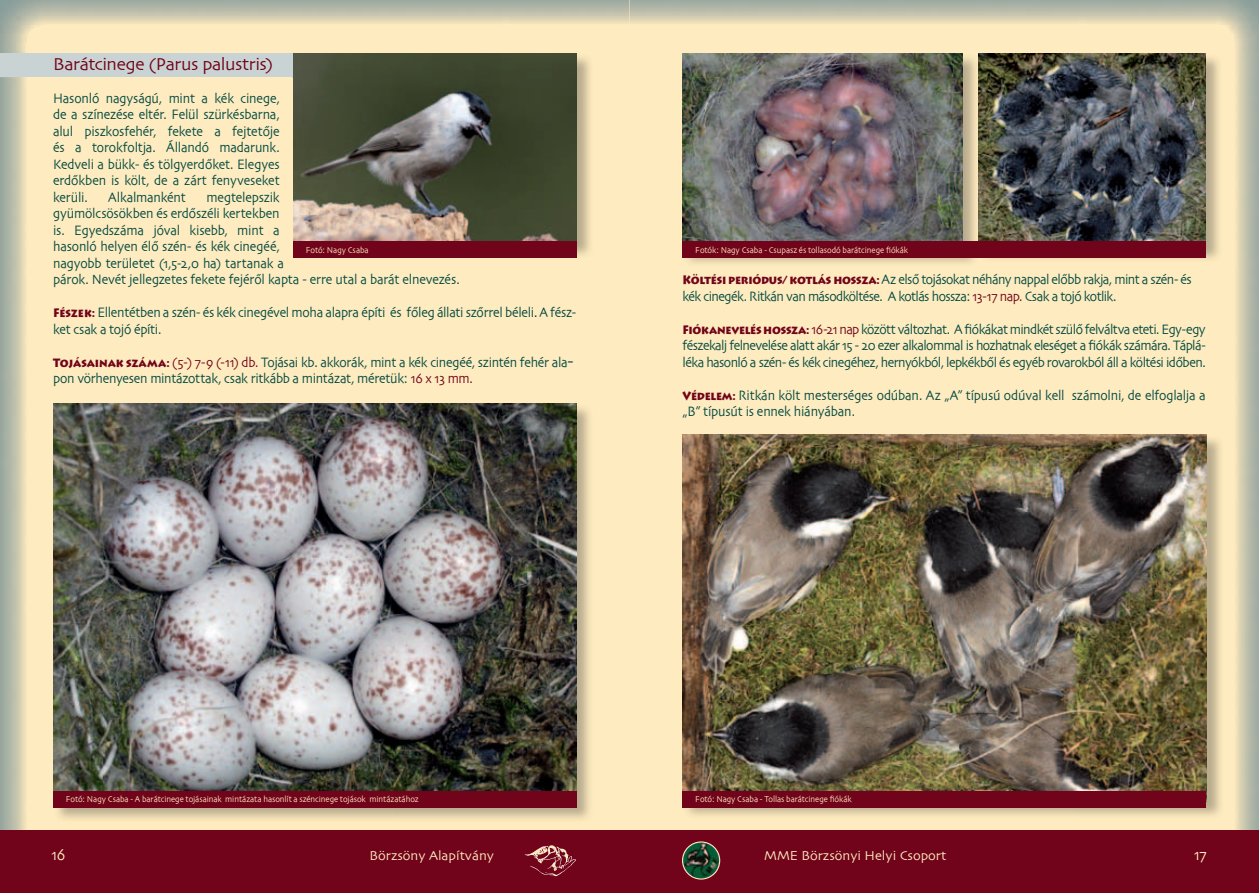
<style>
.page{position:relative;width:1259px;height:893px;background:#fff}
.page>*{position:absolute;margin:0;border:0;box-sizing:border-box;transform-origin:0 0}
.t1{font:18px "Skia";letter-spacing:-.03em;color:#71031a}
.t2{font:16.5px "Skia";color:#feebbf;scale:.9 1}
.t3{font:14.25px/16.5px "Skia";letter-spacing:-.02em;color:#004841;scale:.9 1}
.t4{font:14.25px/16.5px "Skia";letter-spacing:-.045em;color:#004841;scale:.9 1}
.t5{font:13.5px "Skia";color:#feebbf}
.t6{font:9px "Skia";letter-spacing:-.01em;color:#feebbf;scale:.9 1}
.s1{font-family:"Lithos Pro";font-weight:900;font-size:12px;color:#71031a}
.s2{color:#231f20}
.s3{color:#71031a}
</style>
<div class="page">
<div style="left:0;top:0;width:629px;height:893px;background:#feebbf"></div>
<img style="left:0;top:52px;width:27px;height:779px">
<div style="left:0;top:831px;width:629px;height:62px;background:#71031a"></div>
<img style="left:525px;top:845px;width:50px;height:26px">
<div style="left:629px;top:0;width:630px;height:893px;background:#feebbf"></div>
<img style="left:1234px;top:52px;width:25px;height:779px">
<div style="left:629px;top:831px;width:630px;height:62px;background:#71031a"></div>
<img style="left:683px;top:842px;width:36px;height:36px;border-radius:18px">
<div style="left:682px;top:841px;width:38px;height:39px;border:1px solid #feebbf;border-radius:50%"></div>
<div style="left:0;top:53px;width:576px;height:24px;background:#cad3d3"></div>
<img style="left:576px;top:53px;width:14px;height:205px">
<img style="left:293px;top:53px;width:283px;height:188px">
<img style="left:53px;top:403px;width:537px;height:416px">
<img style="left:53px;top:404px;width:523px;height:387px">
<img style="left:688px;top:53px;width:288px;height:210px">
<img style="left:682px;top:53px;width:280px;height:188px">
<img style="left:682px;top:434px;width:539px;height:382px">
<img style="left:683px;top:435px;width:523px;height:367px">
<img style="left:978px;top:53px;width:241px;height:206px">
<img style="left:979px;top:53px;width:226px;height:188px">
<div style="left:293px;top:241px;width:283px;height:17px;background:#71031a"></div>
<div style="left:53px;top:791px;width:523px;height:17px;background:#71031a"></div>
<div style="left:682px;top:241px;width:523px;height:17px;background:#71031a"></div>
<div style="left:682px;top:791px;width:523px;height:17px;background:#71031a"></div>
<p class="t1" style="left:53px;top:53px;width:221px">Barátcinege (Parus palustris)</p>
<p class="t3" style="left:53px;top:91px;width:253px;text-align:justify">Hasonló nagyságú, mint a kék cinege, de a színezése eltér. Felül szürkésbarna, alul piszkosfehér, fekete a fejtetője és a torokfoltja. Állandó madarunk.<br>Kedveli a bükk- és tölgyerdőket. Elegyes erdőkben is költ, de a zárt fenyveseket kerüli.</p>
<p class="t3" style="left:108px;top:190px;width:88px">Alkalmanként</p>
<p class="t3" style="left:53px;top:190px;width:453px;text-indent:153px">megtelepszik<br>gyümölcsösökben és erdőszéli kertekben<br>is. Egyedszáma jóval kisebb, mint a<br>hasonló helyen élő szén- és kék cinegéé,<br>nagyobb területet (1,5-2,0 ha) tartanak a<br>párok. Nevét jellegzetes fekete fejéről kapta - erre utal a barát elnevezés.</p>
<p class="t3" style="left:53px;top:305px;width:583px"><span class="s1">Fészek:</span> Ellentétben a szén- és kék cinegével moha alapra építi és főleg állati szőrrel béleli<span class="s2">.</span> A fész&shy;ket csak a tojó építi.</p>
<p class="t3" style="left:53px;top:355px;width:580px"><span class="s1">Tojásainak száma:</span> <span class="s3">(5-) 7-9 (-11) db.</span> Tojásai kb. akkorák, mint a kék cinegéé, szintén fehér ala&shy;pon vörhenyesen mintázottak, csak ritkább a mintázat, méretük: <span class="s3">16 x 13 mm.</span></p>
<p class="t6" style="left:306px;top:244px;width:71px">Fotó: Nagy Csaba</p>
<p class="t6" style="left:695px;top:244px;width:238px">Fotók: Nagy Csaba - Csupasz és tollasodó barátcinege fiókák</p>
<p class="t4" style="left:682px;top:272px;width:567px"><span class="s1">Költési periódus/ kotlás hossza:</span> Az első tojásokat néhány nappal előbb rakja, mint a szén- és kék cinegék. Ritkán van másodköltése. A kotlás hossza: <span class="s3">13-17 nap.</span> Csak a tojó kotlik.</p>
<p class="t3" style="left:682px;top:322px;width:583px;text-align:justify"><span class="s1">Fiókanevelés hossza:</span> <span class="s3">16-21 nap</span> között változhat. A fiókákat mindkét szülő felváltva eteti. Egy-egy fészekalj felnevelése alatt akár 15 - 20 ezer alkalommal is hozhatnak eleséget a fiókák számára. Táplá&shy;léka hasonló a szén- és kék cinegéhez, hernyókból, lepkékből és egyéb rovarokból áll a költési időben.</p>
<p class="t3" style="left:682px;top:388px;width:583px"><span class="s1">Védelem:</span> Ritkán költ mesterséges odúban. Az „A” típusú odúval kell számolni, de elfoglalja a „B” típusút is ennek hiányában.</p>
<p class="t6" style="left:66px;top:794px;width:393px">Fotó: Nagy Csaba - A barátcinege tojásainak mintázata hasonlít a széncinege tojások mintázatához</p>
<p class="t6" style="left:695px;top:794px;width:175px">Fotó: Nagy Csaba - Tollas barátcinege fiókák</p>
<p class="t2" style="left:51px;top:845px;width:17px">16</p>
<p class="t5" style="left:369px;top:848px;width:126px">Börzsöny Alapítvány</p>
<p class="t5" style="left:764px;top:848px;width:184px">MME Börzsönyi Helyi Csoport</p>
<p class="t2" style="left:1194px;top:845px;width:15px">17</p>
</div>
